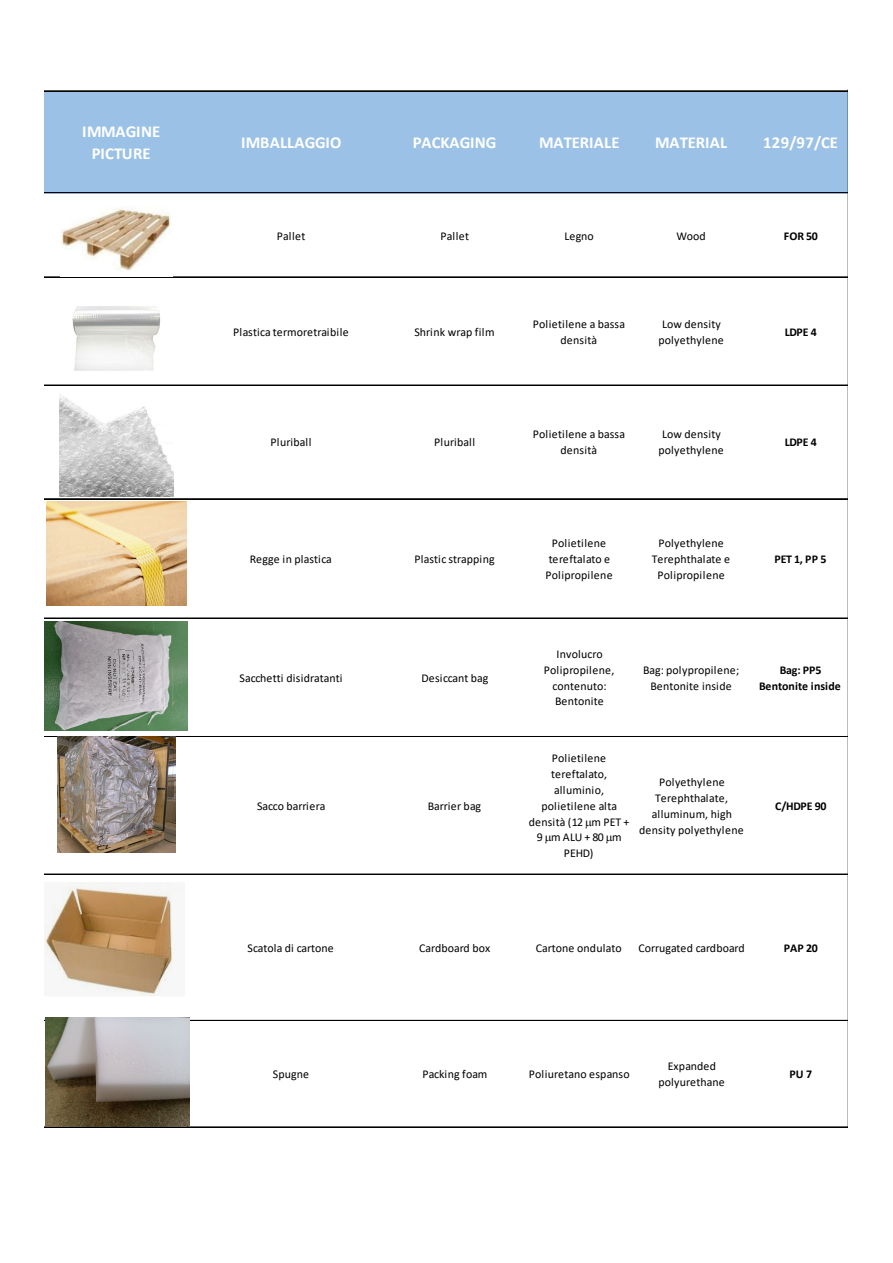
<style>
.page{position:relative;width:893px;height:1263px;background:#fff}
.page>*{position:absolute;margin:0;border:0;box-sizing:border-box;transform-origin:0 0}
.t1{font:700 16.65px/22.2px "Calibri";letter-spacing:.01em;color:#fff;text-align:center}
.t2{font:12px/15.9px "Calibri";letter-spacing:.01em;color:#000;text-align:center}
.t3{font:700 12px/15.9px "Calibri";letter-spacing:-.005em;color:#000;text-align:center}
.t4{font:12px "Calibri";letter-spacing:-.01em;color:#000}
</style>
<div class="page">
<div style="left:44px;top:91px;width:804px;height:102px;background:#9bc2e6"></div>
<hr style="left:848px;top:90px;width:1px;height:1038px;background:#000">
<hr style="left:44px;top:91px;width:804px;height:1px;background:#000">
<hr style="left:44px;top:192px;width:804px;height:1px;background:#000">
<hr style="left:44px;top:193px;width:804px;height:1px;background:#000">
<hr style="left:44px;top:277px;width:804px;height:1px;background:#000">
<hr style="left:44px;top:385px;width:804px;height:1px;background:#000">
<hr style="left:44px;top:498px;width:804px;height:1px;background:#000">
<hr style="left:44px;top:499px;width:804px;height:1px;background:#000">
<hr style="left:44px;top:618px;width:804px;height:1px;background:#000">
<hr style="left:44px;top:736px;width:804px;height:1px;background:#000">
<hr style="left:44px;top:874px;width:804px;height:1px;background:#000">
<hr style="left:44px;top:1020px;width:804px;height:1px;background:#000">
<hr style="left:44px;top:1127px;width:804px;height:1px;background:#000">
<img style="left:59px;top:394px;width:115px;height:102px">
<img style="left:61px;top:208px;width:110px;height:63px">
<img style="left:44px;top:882px;width:129px;height:114px">
<img style="left:46px;top:501px;width:140px;height:104px">
<img style="left:58px;top:736px;width:117px;height:116px">
<img style="left:72px;top:306px;width:89px;height:65px">
<img style="left:46px;top:1017px;width:144px;height:110px">
<img style="left:45px;top:621px;width:143px;height:110px">
<h1 class="t1" style="left:82px;top:120px;width:80px">IMMAGINE<br>PICTURE</h1>
<h1 class="t1" style="left:241px;top:131px;width:102px">IMBALLAGGIO</h1>
<h1 class="t1" style="left:413px;top:131px;width:85px">PACKAGING</h1>
<h1 class="t1" style="left:539px;top:131px;width:82px">MATERIALE</h1>
<h1 class="t1" style="left:655px;top:131px;width:74px">MATERIAL</h1>
<h1 class="t1" style="left:763px;top:131px;width:76px">129/97/CE</h1>
<p class="t2" style="left:277px;top:227px;width:30px">Pallet</p>
<p class="t2" style="left:441px;top:227px;width:30px">Pallet</p>
<p class="t2" style="left:565px;top:227px;width:31px">Legno</p>
<p class="t2" style="left:677px;top:227px;width:31px">Wood</p>
<p class="t3" style="left:784px;top:227px;width:35px">FOR 50</p>
<p class="t2" style="left:233px;top:323px;width:117px">Plastica termoretraibile</p>
<p class="t2" style="left:414px;top:323px;width:82px">Shrink wrap film</p>
<p class="t2" style="left:533px;top:315px;width:94px">Polietilene a bassa densità</p>
<p class="t2" style="left:658px;top:315px;width:67px">Low density polyethylene</p>
<p class="t3" style="left:785px;top:324px;width:34px">LDPE 4</p>
<p class="t2" style="left:271px;top:434px;width:42px">Pluriball</p>
<p class="t2" style="left:434px;top:434px;width:42px">Pluriball</p>
<p class="t2" style="left:533px;top:426px;width:94px">Polietilene a bassa densità</p>
<p class="t2" style="left:658px;top:426px;width:67px">Low density polyethylene</p>
<p class="t3" style="left:785px;top:434px;width:34px">LDPE 4</p>
<p class="t2" style="left:250px;top:551px;width:83px">Regge in plastica</p>
<p class="t2" style="left:414px;top:551px;width:82px">Plastic strapping</p>
<p class="t2" style="left:240px;top:669px;width:104px">Sacchetti disidratanti</p>
<p class="t2" style="left:422px;top:669px;width:68px">Desiccant bag</p>
<p class="t4" style="left:257px;top:797px;width:70px">Sacco barriera</p>
<p class="t4" style="left:428px;top:797px;width:55px">Barrier bag</p>
<p class="t2" style="left:545px;top:535px;width:69px">Polietilene tereftalato e<br>Polipropilene</p>
<p class="t2" style="left:652px;top:535px;width:80px">Polyethylene<br>Terephthalate e<br>Polipropilene</p>
<p class="t3" style="left:774px;top:551px;width:54px">PET 1, PP 5</p>
<p class="t2" style="left:544px;top:645px;width:72px">Involucro<br>Polipropilene, contenuto:<br>Bentonite</p>
<p class="t2" style="left:643px;top:661px;width:98px">Bag: polypropilene;<br>Bentonite inside</p>
<p class="t3" style="left:759px;top:661px;width:83px">Bag: PP5<br>Bentonite inside</p>
<p class="t2" style="left:529px;top:750px;width:102px">Polietilene tereftalato, alluminio, polietilene alta densità (12 m PET +<br>9 m ALU + 80 m<br>PEHD)</p>
<p class="t2" style="left:639px;top:773px;width:106px">Polyethylene<br>Terephthalate, alluminum, high density polyethylene</p>
<p class="t3" style="left:775px;top:797px;width:53px">C/HDPE 90</p>
<p class="t2" style="left:248px;top:940px;width:88px">Scatola di cartone</p>
<p class="t2" style="left:419px;top:940px;width:73px">Cardboard box</p>
<p class="t2" style="left:536px;top:940px;width:87px">Cartone ondulato</p>
<p class="t2" style="left:638px;top:940px;width:108px">Corrugated cardboard</p>
<p class="t3" style="left:784px;top:940px;width:35px">PAP 20</p>
<p class="t2" style="left:273px;top:1066px;width:38px">Spugne</p>
<p class="t2" style="left:422px;top:1066px;width:67px">Packing foam</p>
<p class="t2" style="left:529px;top:1066px;width:102px">Poliuretano espanso</p>
<p class="t2" style="left:658px;top:1058px;width:68px">Expanded polyurethane</p>
<p class="t3" style="left:789px;top:1066px;width:24px">PU 7</p>
</div>
